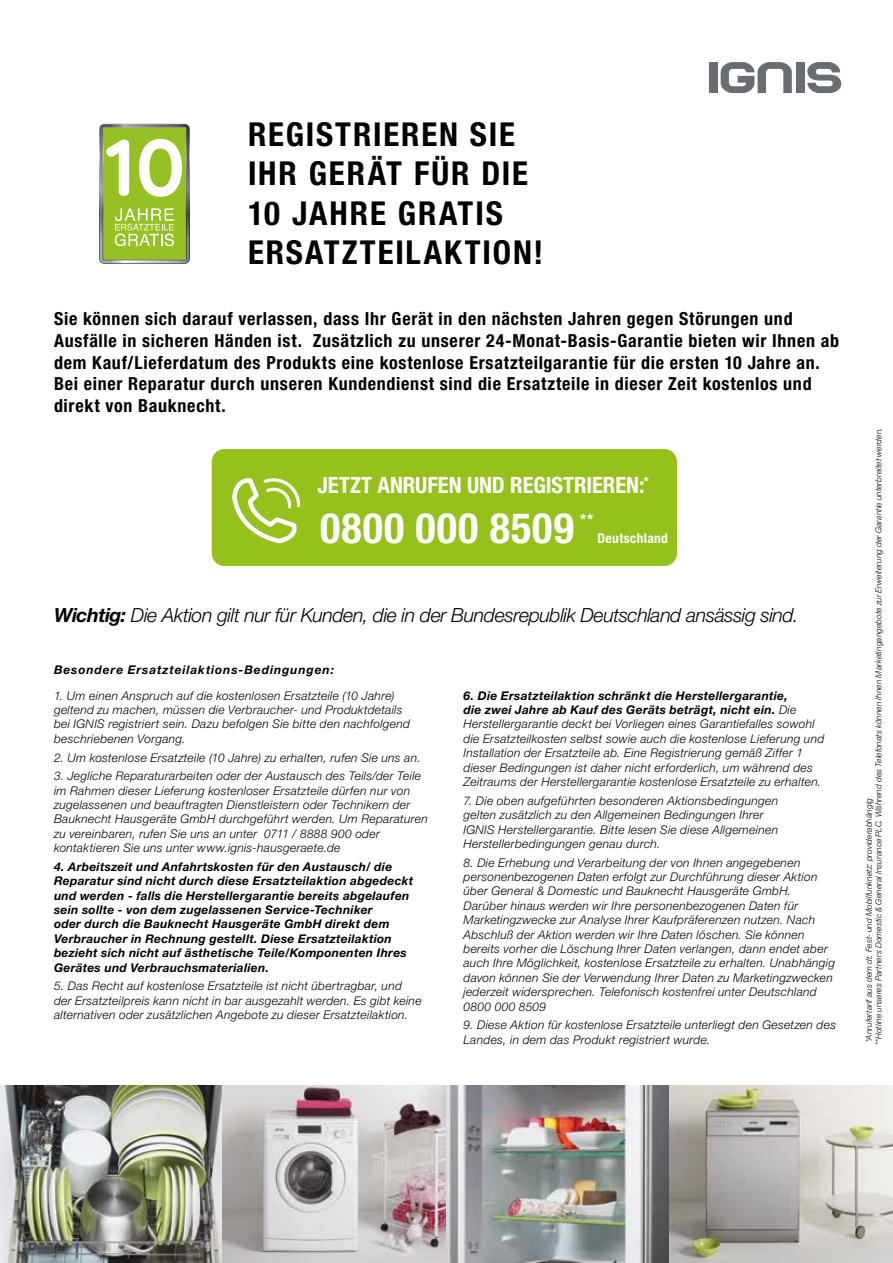
<style>
.page{position:relative;width:893px;height:1263px;background:#fff}
.page>*{position:absolute;margin:0;border:0;box-sizing:border-box;transform-origin:0 0}
.t1{font:700 80.55px "Hotpoint";color:#fff}
.t2{font:700 condensed 42px "Helvetica Neue LT Std";letter-spacing:.03em;color:#fff}
.t3{font:700 condensed 33px/39.6px "Helvetica Neue LT Std";letter-spacing:.055em;color:#000}
.t4{font:700 condensed 22.5px "Helvetica Neue LT Std";color:#fff}
.t5{font:italic 300 19.5px "Helvetica Neue LT Std";letter-spacing:-.02em;color:#000}
.t6{font:700 condensed 18px/21.6px "Helvetica Neue LT Std";letter-spacing:.04em;color:#000}
.t7{font:700 condensed 15.75px "Helvetica Neue LT Std";color:#fff}
.t8{font:700 condensed 13.5px "Helvetica Neue LT Std";letter-spacing:.025em;color:#fff}
.t9{font:italic 300 12px/14.4px "Helvetica Neue LT Std";letter-spacing:.025em;color:#000}
.t10{font:italic 700 12px/14.4px "Helvetica Neue LT Std";letter-spacing:.025em;color:#000}
.t11{font:italic 700 12px "Helvetica Neue LT Std";letter-spacing:.075em;color:#000}
.t12{font:italic 300 8.25px/9.9px "Helvetica Neue LT Std";letter-spacing:.005em;color:#000}
.s1{font-weight:700}
</style>
<div class="page">
<div style="left:212px;top:449px;width:465px;height:117px;background:#94c11c;border-radius:13px"></div>
<img style="left:0;top:1085px;width:893px;height:178px">
<svg style="left:99px;top:124px;width:91px;height:140px;background:#97bb3d"></svg>
<div style="left:709px;top:62px;width:9px;height:31px;background:#676d72"></div>
<div style="left:796px;top:62px;width:8px;height:31px;background:#676d72"></div>
<svg style="left:721px;top:62px;width:71px;height:31px"></svg>
<svg style="left:807px;top:62px;width:34px;height:31px"></svg>
<svg style="left:232px;top:478px;width:69px;height:66px"></svg>
<h1 class="t1" style="left:105px;top:101px;width:82px">10</h1>
<h3 class="t3" style="left:248px;top:114px;width:297px">REGISTRIEREN SIE<br>IHR GERÄT FÜR DIE<br>10 JAHRE GRATIS<br>ERSATZTEILAKTION!</h3>
<p class="t6" style="left:54px;top:308px;width:787px">Sie können sich darauf verlassen, dass Ihr Gerät in den nächsten Jahren gegen Störungen und Ausfälle in sicheren Händen ist. Zusätzlich zu unserer 24-Monat-Basis-Garantie bieten wir Ihnen ab dem Kauf/Lieferdatum des Produkts eine kostenlose Ersatzteilgarantie für die ersten 10 Jahre an.<br>Bei einer Reparatur durch unseren Kundendienst sind die Ersatzteile in dieser Zeit kostenlos und direkt von Bauknecht.</p>
<h3 class="t4" style="left:318px;top:471px;width:333px">JETZT ANRUFEN UND REGISTRIEREN:<sup>*</sup></h3>
<h2 class="t2" style="left:320px;top:503px;width:255px">0800 000 8509</h2>
<h3 class="t7" style="left:580px;top:510px;width:15px">**</h3>
<p class="t8" style="left:598px;top:530px;width:72px">Deutschland</p>
<h3 class="t5" style="left:54px;top:603px;width:746px"><span class="s1">Wichtig:</span> Die Aktion gilt nur für Kunden, die in der Bundesrepublik Deutschland ansässig sind.</h3>
<p class="t11" style="left:54px;top:662px;width:282px">Besondere Ersatzteilaktions-Bedingungen:</p>
<p class="t9" style="left:54px;top:688px;width:358px">1. Um einen Anspruch auf die kostenlosen Ersatzteile (10 Jahre) geltend zu machen, müssen die Verbraucher- und Produktdetails bei IGNIS registriert sein. Dazu befolgen Sie bitte den nachfolgend beschriebenen Vorgang.</p>
<p class="t9" style="left:54px;top:750px;width:368px">2. Um kostenlose Ersatzteile (10 Jahre) zu erhalten, rufen Sie uns an.</p>
<p class="t9" style="left:54px;top:768px;width:375px">3. Jegliche Reparaturarbeiten oder der Austausch des Teils/der Teile im Rahmen dieser Lieferung kostenloser Ersatzteile dürfen nur von zugelassenen und beauftragten Dienstleistern oder Technikern der Bauknecht Hausgeräte GmbH durchgeführt werden. Um Reparaturen zu vereinbaren, rufen Sie uns an unter 0711 / 8888 900 oder kontaktieren Sie uns unter www.ignis-hausgeraete.de</p>
<p class="t10" style="left:54px;top:859px;width:361px">4. Arbeitszeit und Anfahrtskosten für den Austausch/ die Reparatur sind nicht durch diese Ersatzteilaktion abgedeckt und werden - falls die Herstellergarantie bereits abgelaufen sein sollte - von dem zugelassenen Service-Techniker<br>oder durch die Bauknecht Hausgeräte GmbH direkt dem Verbraucher in Rechnung gestellt. Diese Ersatzteilaktion bezieht sich nicht auf ästhetische Teile/Komponenten Ihres Gerätes und Verbrauchsmaterialien.</p>
<p class="t9" style="left:54px;top:979px;width:369px">5. Das Recht auf kostenlose Ersatzteile ist nicht übertragbar, und der Ersatzteilpreis kann nicht in bar ausgezahlt werden. Es gibt keine alternativen oder zusätzlichen Angebote zu dieser Ersatzteilaktion.</p>
<p class="t9" style="left:463px;top:688px;width:362px"><span class="s1">6. Die Ersatzteilaktion schränkt die Herstellergarantie,<br>die zwei Jahre ab Kauf des Geräts beträgt, nicht ein.</span> Die Herstellergarantie deckt bei Vorliegen eines Garantiefalles sowohl die Ersatzteilkosten selbst sowie auch die kostenlose Lieferung und Installation der Ersatzteile ab. Eine Registrierung gemäß Ziffer 1 dieser Bedingungen ist daher nicht erforderlich, um während des Zeitraums der Herstellergarantie kostenlose Ersatzteile zu erhalten.</p>
<p class="t9" style="left:463px;top:793px;width:316px">7. Die oben aufgeführten besonderen Aktionsbedingungen gelten zusätzlich zu den Allgemeinen Bedingungen Ihrer IGNIS Herstellergarantie. Bitte lesen Sie diese Allgemeinen Herstellerbedingungen genau durch.</p>
<p class="t9" style="left:463px;top:855px;width:373px">8. Die Erhebung und Verarbeitung der von Ihnen angegebenen personenbezogenen Daten erfolgt zur Durchführung dieser Aktion über General &amp; Domestic und Bauknecht Hausgeräte GmbH.<br>Darüber hinaus werden wir Ihre personenbezogenen Daten für Marketingzwecke zur Analyse Ihrer Kaufpräferenzen nutzen. Nach Abschluß der Aktion werden wir Ihre Daten löschen. Sie können bereits vorher die Löschung Ihrer Daten verlangen, dann endet aber auch Ihre Möglichkeit, kostenlose Ersatzteile zu erhalten. Unabhängig davon können Sie der Verwendung Ihrer Daten zu Marketingzwecken jederzeit widersprechen. Telefonisch kostenfrei unter Deutschland 0800 000 8509</p>
<p class="t9" style="left:463px;top:1017px;width:374px">9. Diese Aktion für kostenlose Ersatzteile unterliegt den Gesetzen des<br>Landes, in dem das Produkt registriert wurde.</p>
<p class="t12" style="left:864px;top:1045px;width:619px;text-indent:3px;rotate:-90deg">*Anrufertarif aus dem dt. Fest- und Mobilfunknetz: providerabhängig<br>**Hotline unseres Partners Domestic &amp; General Insurance PLC. Während des Telefonats können Ihnen Marketingangebote zur Erweiterung der Garantie unterbreitet werden.</p>
</div>
